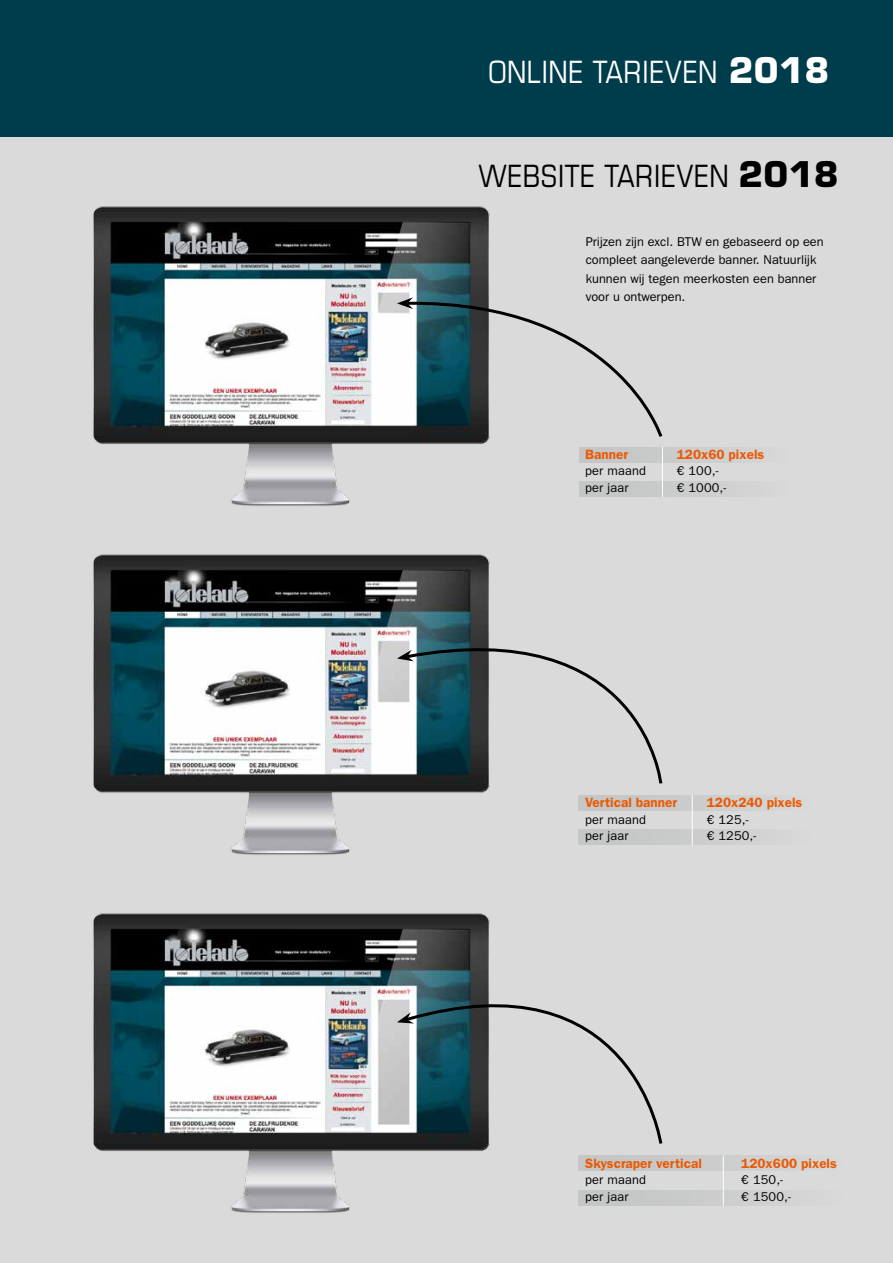
<style>
.page{position:relative;width:893px;height:1263px;background:#fff}
.page>*{position:absolute;margin:0;border:0;box-sizing:border-box;transform-origin:0 0}
.t1{font:condensed 30.75px "Eurostile LT Std";letter-spacing:.01em;color:#000}
.t2{font:condensed 30.75px "Eurostile LT Std";letter-spacing:.01em;color:#fff}
.t3{font:600 13.5px "ITC Franklin Gothic Std";color:#ea5a06}
.t4{font:12.75px/18.3px "ITC Franklin Gothic Std";color:#000}
.s1{font-weight:700;font-stretch:normal;font-size:34.5px}
</style>
<div class="page">
<div style="left:0;top:136px;width:893px;height:1127px;background:#dadada"></div>
<div style="left:0;top:0;width:893px;height:136px;background:#003d4c"></div>
<div style="left:579px;top:481px;width:211px;height:16px;background:#c5c6c6"></div>
<div style="left:579px;top:447px;width:211px;height:15px;background:#c5c6c6"></div>
<hr style="left:662px;top:447px;width:1px;height:50px;background:#fff">
<div style="left:579px;top:829px;width:233px;height:16px;background:#cbcccc"></div>
<div style="left:579px;top:795px;width:233px;height:16px;background:#cbcccc"></div>
<hr style="left:692px;top:795px;width:1px;height:50px;background:#fff">
<div style="left:579px;top:1190px;width:265px;height:16px;background:#c5c6c6"></div>
<div style="left:579px;top:1155px;width:265px;height:16px;background:#c5c6c6"></div>
<hr style="left:723px;top:1155px;width:1px;height:51px;background:#fff">
<img style="left:93px;top:206px;width:397px;height:300px">
<img style="left:93px;top:554px;width:397px;height:301px">
<img style="left:93px;top:913px;width:397px;height:300px">
<svg style="left:397px;top:297px;width:266px;height:142px"></svg>
<svg style="left:397px;top:614px;width:266px;height:172px"></svg>
<svg style="left:403px;top:954px;width:260px;height:192px"></svg>
<svg style="left:397px;top:1012px;width:17px;height:11px"></svg>
<h1 class="t2" style="left:488px;top:54px;width:343px">ONLINE TARIEVEN <span class="s1">2018</span></h1>
<h1 class="t1" style="left:478px;top:158px;width:362px">WEBSITE TARIEVEN <span class="s1">2018</span></h1>
<p class="t4" style="left:586px;top:233px;width:239px">Prijzen zijn excl. BTW en gebaseerd op een compleet aangeleverde banner. Natuurlijk kunnen wij tegen meerkosten een banner voor u ontwerpen.</p>
<p class="t3" style="left:585px;top:446px;width:44px">Banner</p>
<p class="t3" style="left:677px;top:446px;width:89px">120x60 pixels</p>
<p class="t4" style="left:585px;top:462px;width:62px">per maand</p>
<p class="t4" style="left:677px;top:462px;width:43px">€ 100,-</p>
<p class="t4" style="left:585px;top:479px;width:45px">per jaar</p>
<p class="t4" style="left:677px;top:479px;width:51px">€ 1000,-</p>
<p class="t3" style="left:585px;top:795px;width:93px">Vertical banner</p>
<p class="t3" style="left:707px;top:795px;width:97px">120x240 pixels</p>
<p class="t4" style="left:585px;top:810px;width:62px">per maand</p>
<p class="t4" style="left:707px;top:810px;width:43px">€ 125,-</p>
<p class="t4" style="left:585px;top:827px;width:45px">per jaar</p>
<p class="t4" style="left:707px;top:827px;width:51px">€ 1250,-</p>
<p class="t3" style="left:585px;top:1155px;width:118px">Skyscraper vertical</p>
<p class="t3" style="left:741px;top:1155px;width:97px">120x600 pixels</p>
<p class="t4" style="left:585px;top:1171px;width:62px">per maand</p>
<p class="t4" style="left:741px;top:1171px;width:43px">€ 150,-</p>
<p class="t4" style="left:585px;top:1187px;width:45px">per jaar</p>
<p class="t4" style="left:741px;top:1187px;width:51px">€ 1500,-</p>
</div>
